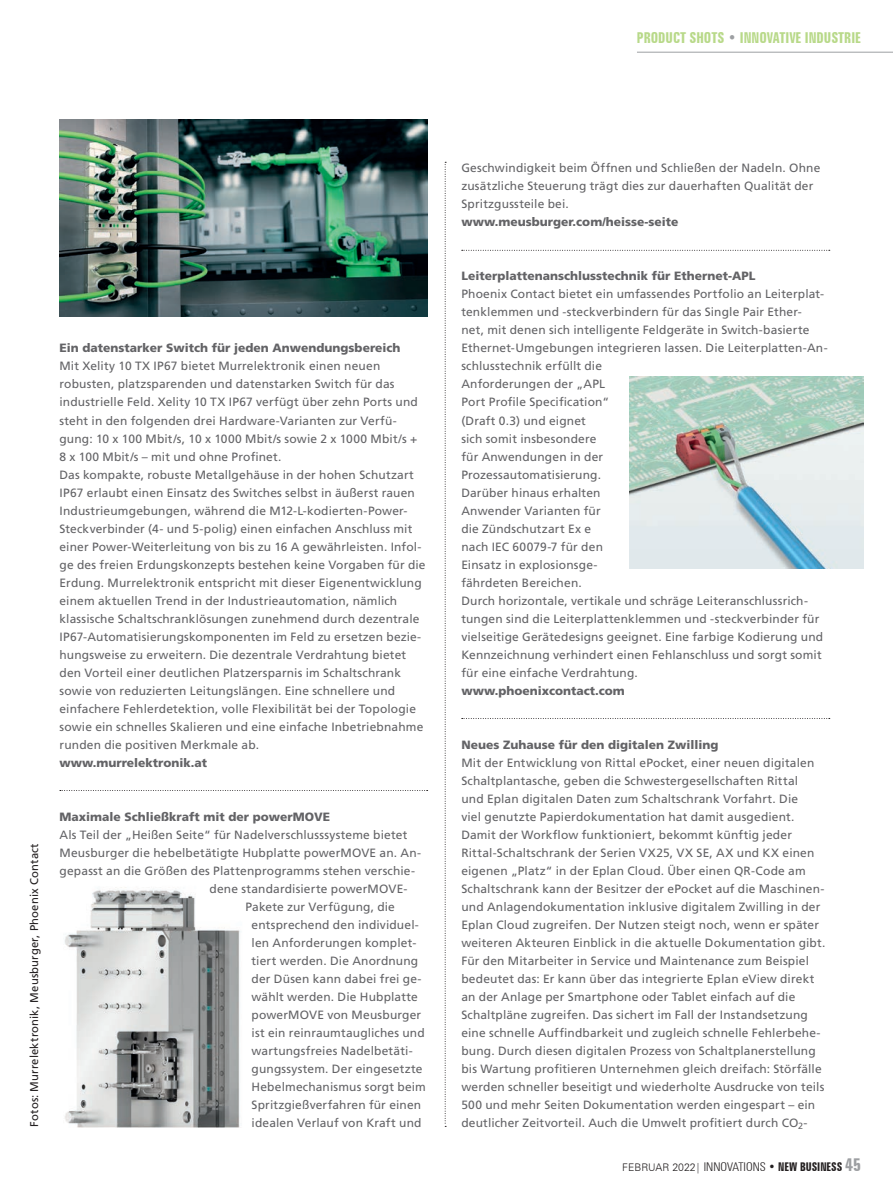
<style>
.page{position:relative;width:893px;height:1191px;background:#fff}
.page>*{position:absolute;margin:0;border:0;box-sizing:border-box;transform-origin:0 0}
.t1{font:700 extra-condensed 15px "Zurich BT";color:#b8d989}
.t2{font:12px/18px "Frutiger LT Std";letter-spacing:.01em;color:#636366}
.t3{font:900 12px "Frutiger LT Std";color:#636366}
.t4{font:11.25px "Frutiger LT Std";letter-spacing:.015em;color:#231f20}
.t5{font:300 10.5px "Zurich BT";color:#231f20}
.s1{color:#9d9fa2}
.s2{font-stretch:condensed;font-size:12px}
.s3{font-weight:700;font-stretch:extra-condensed;font-size:12px}
.s4{font-weight:700;font-stretch:extra-condensed;font-size:18px;color:#9d9fa2}
</style>
<div class="page">
<hr style="left:637px;top:52px;width:256px;height:1px;background:#9d9fa2">
<img style="left:64px;top:887px;width:177px;height:240px">
<svg style="left:445px;top:162px;width:1px;height:965px"></svg>
<svg style="left:60px;top:790px;width:368px;height:1px"></svg>
<svg style="left:462px;top:250px;width:368px;height:1px"></svg>
<svg style="left:462px;top:718px;width:368px;height:1px"></svg>
<img style="left:60px;top:119px;width:367px;height:197px">
<img style="left:630px;top:377px;width:233px;height:191px">
<p class="t1" style="left:637px;top:29px;width:226px">PRODUCT SHOTS <span class="s1">•</span> INNOVATIVE INDUSTRIE</p>
<p class="t4" style="left:28px;top:1126px;width:285px;rotate:-90deg">Fotos: Murrelektronik, Meusburger, Phoenix Contact</p>
<p class="t3" style="left:60px;top:341px;width:342px">Ein datenstarker Switch für jeden Anwendungsbereich</p>
<p class="t2" style="left:60px;top:357px;width:368px">Mit Xelity 10 TX IP67 bietet Murrelektronik einen neuen robusten, platzsparenden und datenstarken Switch für das industrielle Feld. Xelity 10 TX IP67 verfügt über zehn Ports und steht in den folgenden drei Hardware-Varianten zur Verfü&shy;gung: 10 x 100 Mbit/s, 10 x 1000 Mbit/s sowie 2 x 1000 Mbit/s + 8 x 100 Mbit/s – mit und ohne Profinet.<br>Das kompakte, robuste Metallgehäuse in der hohen Schutzart IP67 erlaubt einen Einsatz des Switches selbst in äußerst rauen Industrieumgebungen, während die M12-L-kodierten-Power-Steckverbinder (4- und 5-polig) einen einfachen Anschluss mit einer Power-Weiterleitung von bis zu 16 A gewährleisten. Infol&shy;ge des freien Erdungskonzepts bestehen keine Vorgaben für die Erdung. Murrelektronik entspricht mit dieser Eigenentwicklung einem aktuellen Trend in der Industrieautomation, nämlich klassische Schaltschranklösungen zunehmend durch dezentrale IP67-Automatisierungskomponenten im Feld zu ersetzen bezie&shy;hungsweise zu erweitern. Die dezentrale Verdrahtung bietet den Vorteil einer deutlichen Platzersparnis im Schaltschrank sowie von reduzierten Leitungslängen. Eine schnellere und einfachere Fehlerdetektion, volle Flexibilität bei der Topologie sowie ein schnelles Skalieren und eine einfache Inbetriebnahme runden die positiven Merkmale ab.</p>
<p class="t3" style="left:60px;top:755px;width:149px">www.murrelektronik.at</p>
<p class="t3" style="left:60px;top:809px;width:272px">Maximale Schließkraft mit der powerMOVE</p>
<p class="t2" style="left:60px;top:825px;width:349px">Als Teil der „Heißen Seite“ für Nadelverschlusssysteme bietet</p>
<p class="t2" style="left:60px;top:843px;width:363px">Meusburger die hebelbetätigte Hubplatte powerMOVE an. An-</p>
<p class="t2" style="left:60px;top:861px;width:357px">gepasst an die Größen des Plattenprogramms stehen verschie-</p>
<p class="t2" style="left:210px;top:879px;width:199px">dene standardisierte power MOVE-</p>
<p class="t2" style="left:246px;top:897px;width:151px">Pakete zur Verfügung, die</p>
<p class="t2" style="left:252px;top:915px;width:169px">entsprechend den individuel-</p>
<p class="t2" style="left:252px;top:933px;width:166px">len Anforderungen komplet-</p>
<p class="t2" style="left:252px;top:951px;width:168px">tiert werden. Die Anordnung</p>
<p class="t2" style="left:252px;top:969px;width:172px">der Düsen kann dabei frei ge-</p>
<p class="t2" style="left:252px;top:987px;width:168px">wählt werden. Die Hubplatte</p>
<p class="t2" style="left:252px;top:1005px;width:171px">powerMOVE von Meusburger</p>
<p class="t2" style="left:252px;top:1023px;width:175px">ist ein reinraumtaugliches und</p>
<p class="t2" style="left:252px;top:1041px;width:163px">wartungsfreies Nadelbetäti-</p>
<p class="t2" style="left:252px;top:1059px;width:172px">gungssystem. Der eingesetzte</p>
<p class="t2" style="left:252px;top:1077px;width:176px">Hebelmechanismus sorgt beim</p>
<p class="t2" style="left:252px;top:1095px;width:171px">Spritzgießverfahren für einen</p>
<p class="t2" style="left:252px;top:1113px;width:172px">idealen Verlauf von Kraft und</p>
<p class="t2" style="left:461px;top:159px;width:361px">Geschwindigkeit beim Öffnen und Schließen der Nadeln. Ohne zusätzliche Steuerung trägt dies zur dauerhaften Qualität der<br>Spritzgussteile bei.</p>
<p class="t3" style="left:461px;top:215px;width:218px">www.meusburger.com/heisse-seite</p>
<p class="t3" style="left:461px;top:269px;width:296px">Leiterplattenanschlusstechnik für Ethernet-APL</p>
<p class="t2" style="left:461px;top:285px;width:368px">Phoenix Contact bietet ein umfassendes Portfolio an Leiterplat&shy;tenklemmen und -steckverbindern für das Single Pair Ether-<br>net, mit denen sich intelligente Feldgeräte in Switch-basierte Ethernet-Umgebungen integrieren lassen. Die Leiterplatten-An&shy;schlusstechnik erfüllt die<br>Anforderungen der „APL<br>Port Profile Specification“<br>(Draft 0.3) und eignet<br>sich somit insbesondere<br>für Anwendungen in der<br>Prozessautomatisierung.<br>Darüber hinaus erhalten<br>Anwender Varianten für<br>die Zündschutzart Ex e<br>nach IEC 60079-7 für den<br>Einsatz in explosionsge-<br>fährdeten Bereichen.<br>Durch horizontale, vertikale und schräge Leiteranschlussrich&shy;tungen sind die Leiterplattenklemmen und -steckverbinder für vielseitige Gerätedesigns geeignet. Eine farbige Kodierung und Kennzeichnung verhindert einen Fehlanschluss und sorgt somit für eine einfache Verdrahtung.</p>
<p class="t3" style="left:461px;top:683px;width:165px">www.phoenixcontact.com</p>
<p class="t3" style="left:461px;top:737px;width:259px">Neues Zuhause für den digitalen Zwilling</p>
<p class="t2" style="left:461px;top:753px;width:366px">Mit der Entwicklung von Rittal ePocket, einer neuen digitalen Schaltplantasche, geben die Schwestergesellschaften Rittal<br>und Eplan digitalen Daten zum Schaltschrank Vorfahrt. Die<br>viel genutzte Papierdokumentation hat damit ausgedient.<br>Damit der Workflow funktioniert, bekommt künftig jeder Rittal-Schaltschrank der Serien VX25, VX SE, AX und KX einen eigenen „Platz“ in der Eplan Cloud. Über einen QR-Code am Schaltschrank kann der Besitzer der ePocket auf die Maschinen&shy;und Anlagendokumentation inklusive digitalem Zwilling in der Eplan Cloud zugreifen. Der Nutzen steigt noch, wenn er später weiteren Akteuren Einblick in die aktuelle Dokumentation gibt.<br>Für den Mitarbeiter in Service und Maintenance zum Beispiel bedeutet das: Er kann über das integrierte Eplan eView direkt an der Anlage per Smartphone oder Tablet einfach auf die Schaltpläne zugreifen. Das sichert im Fall der Instandsetzung eine schnelle Auffindbarkeit und zugleich schnelle Fehlerbehe&shy;bung. Durch diesen digitalen Prozess von Schaltplanerstellung bis Wartung profitieren Unternehmen gleich dreifach: Störfälle werden schneller beseitigt und wiederholte Ausdrucke von teils 500 und mehr Seiten Dokumentation werden eingespart – ein deutlicher Zeitvorteil. Auch die Umwelt profitiert durch CO<sub>2</sub>-</p>
<p class="t5" style="left:622px;top:1160px;width:240px">FEBRUAR 2022| <span class="s2">INNOVATIONS</span> <span class="s3">• NEW BUSINESS</span> <span class="s4">45</span></p>
</div>
